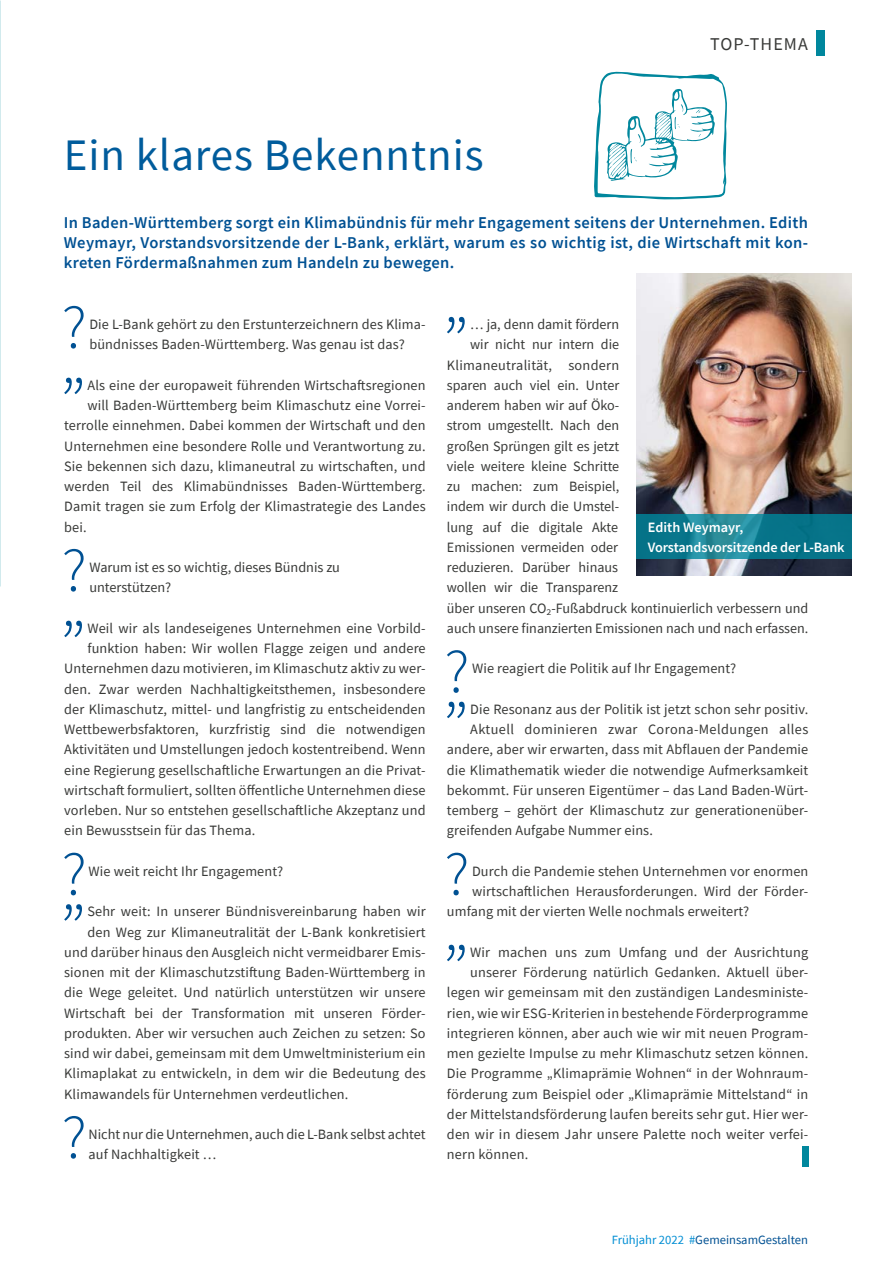
<style>
.page{position:relative;width:893px;height:1263px;background:#fff}
.page>*{position:absolute;margin:0;border:0;box-sizing:border-box;transform-origin:0 0}
.t1{font:200 80.1px "Source Sans Pro";color:#005193}
.t2{font:300 61.5px "Source Sans Pro";color:#005193}
.t3{font:45px "Source Sans Pro";letter-spacing:.02em;color:#005c9c}
.t4{font:18px "Source Sans Pro";letter-spacing:.06em;color:#383937}
.t5{font:600 16.5px/20.2px "Source Sans Pro";letter-spacing:.02em;color:#005193;text-align:justify}
.t6{font:14.25px/20.2px "Source Sans Pro";letter-spacing:.01em;color:#383937}
.t7{font:14.25px "Source Sans Pro";letter-spacing:.03em;color:#383937}
.t8{font:600 14.25px/20.2px "Source Sans Pro";letter-spacing:-.01em;color:#fff}
.t9{font:12.6px "Source Sans Pro";color:#005193}
.s1{color:#008ed4}
</style>
<div class="page">
<img style="left:636px;top:273px;width:215px;height:302px">
<svg style="left:594px;top:71px;width:133px;height:128px"></svg>
<div style="left:802px;top:1147px;width:6px;height:20px;background:#00879d"></div>
<svg style="left:636px;top:514px;width:215px;height:45px;background:#107c90"></svg>
<div style="left:816px;top:30px;width:9px;height:25px;background:#00879d"></div>
<h3 class="t3" style="left:64px;top:126px;width:421px">Ein klares Bekenntnis</h3>
<p class="t4" style="left:710px;top:32px;width:99px">TOP-THEMA</p>
<p class="t5" style="left:64px;top:212px;width:746px">In Baden-Württemberg sorgt ein Klimabündnis für mehr Engagement seitens der Unternehmen. Edith Weymayr, Vorstandsvorsitzende der L-Bank, erklärt, warum es so wichtig ist, die Wirtschaft mit kon&shy;kreten Fördermaßnahmen zum Handeln zu bewegen.</p>
<h2 class="t2" style="left:62px;top:290px;width:26px">?</h2>
<p class="t6" style="left:89px;top:314px;width:338px">Die L-Bank gehört zu den Erstunterzeichnern des Klima&shy;bündnisses Baden-Württemberg. Was genau ist das?</p>
<h1 class="t1" style="left:60px;top:309px;width:28px">„</h1>
<p class="t6" style="left:87px;top:375px;width:340px">Als eine der europaweit führenden Wirtschaftsregionen</p>
<p class="t6" style="left:87px;top:395px;width:340px">will Baden-Württemberg beim Klimaschutz eine Vorrei-</p>
<p class="t6" style="left:64px;top:415px;width:363px">terrolle einnehmen. Dabei kommen der Wirtschaft und den</p>
<p class="t6" style="left:64px;top:436px;width:363px">Unternehmen eine besondere Rolle und Verantwortung zu.</p>
<p class="t6" style="left:64px;top:456px;width:363px">Sie bekennen sich dazu, klimaneutral zu wirtschaften, und</p>
<p class="t6" style="left:64px;top:476px;width:363px">werden Teil des Klimabündnisses Baden-Württemberg.</p>
<p class="t6" style="left:64px;top:496px;width:363px">Damit tragen sie zum Erfolg der Klimastrategie des Landes</p>
<p class="t6" style="left:64px;top:517px;width:24px">bei.</p>
<h2 class="t2" style="left:62px;top:533px;width:26px">?</h2>
<p class="t6" style="left:89px;top:557px;width:252px">Warum ist es so wichtig, dieses Bündnis zu unterstützen?</p>
<h1 class="t1" style="left:60px;top:552px;width:28px">„</h1>
<p class="t6" style="left:87px;top:618px;width:340px">Weil wir als landeseigenes Unternehmen eine Vorbild-</p>
<p class="t6" style="left:87px;top:638px;width:340px">funktion haben: Wir wollen Flagge zeigen und andere</p>
<p class="t6" style="left:64px;top:658px;width:363px">Unternehmen dazu motivieren, im Klimaschutz aktiv zu wer-</p>
<p class="t6" style="left:64px;top:679px;width:363px">den. Zwar werden Nachhaltigkeitsthemen, insbesondere</p>
<p class="t6" style="left:64px;top:699px;width:363px">der Klimaschutz, mittel- und langfristig zu entscheidenden</p>
<p class="t6" style="left:64px;top:719px;width:363px">Wettbewerbsfaktoren, kurzfristig sind die notwendigen</p>
<p class="t6" style="left:64px;top:739px;width:363px">Aktivitäten und Umstellungen jedoch kostentreibend. Wenn</p>
<p class="t6" style="left:64px;top:760px;width:362px">eine Regierung gesellschaftliche Erwartungen an die Privat-</p>
<p class="t6" style="left:64px;top:780px;width:363px">wirtschaft formuliert, sollten öffentliche Unternehmen diese</p>
<p class="t6" style="left:64px;top:800px;width:363px">vorleben. Nur so entstehen gesellschaftliche Akzeptanz und</p>
<p class="t6" style="left:64px;top:820px;width:192px">ein Bewusstsein für das Thema.</p>
<h2 class="t2" style="left:62px;top:836px;width:26px">?</h2>
<p class="t6" style="left:89px;top:861px;width:196px">Wie weit reicht Ihr Engagement?</p>
<h1 class="t1" style="left:60px;top:836px;width:28px">„</h1>
<p class="t6" style="left:87px;top:901px;width:340px">Sehr weit: In unserer Bündnisvereinbarung haben wir</p>
<p class="t6" style="left:87px;top:922px;width:340px">den Weg zur Klimaneutralität der L-Bank konkretisiert</p>
<p class="t6" style="left:64px;top:942px;width:363px">und darüber hinaus den Ausgleich nicht vermeidbarer Emis-</p>
<p class="t6" style="left:64px;top:962px;width:363px">sionen mit der Klimaschutzstiftung Baden-Württemberg in</p>
<p class="t6" style="left:64px;top:982px;width:363px">die Wege geleitet. Und natürlich unterstützen wir unsere</p>
<p class="t6" style="left:64px;top:1003px;width:362px">Wirtschaft bei der Transformation mit unseren Förder-</p>
<p class="t6" style="left:64px;top:1023px;width:363px">produkten. Aber wir versuchen auch Zeichen zu setzen: So</p>
<p class="t6" style="left:64px;top:1043px;width:363px">sind wir dabei, gemeinsam mit dem Umweltministerium ein</p>
<p class="t6" style="left:64px;top:1063px;width:363px">Klimaplakat zu entwickeln, in dem wir die Bedeutung des</p>
<p class="t6" style="left:64px;top:1084px;width:286px">Klimawandels für Unternehmen verdeutlichen.</p>
<h2 class="t2" style="left:62px;top:1100px;width:26px">?</h2>
<p class="t6" style="left:89px;top:1124px;width:339px">Nicht nur die Unternehmen, auch die L-Bank selbst achtet auf Nachhaltigkeit …</p>
<h1 class="t1" style="left:442px;top:248px;width:28px">„</h1>
<p class="t6" style="left:470px;top:314px;width:151px">… ja, denn damit fördern</p>
<p class="t6" style="left:470px;top:334px;width:151px">wir nicht nur intern die</p>
<p class="t6" style="left:447px;top:355px;width:174px">Klimaneutralität, sondern</p>
<p class="t6" style="left:447px;top:375px;width:174px">sparen auch viel ein. Unter</p>
<p class="t6" style="left:447px;top:395px;width:174px">anderem haben wir auf Öko-</p>
<p class="t6" style="left:447px;top:415px;width:174px">strom umgestellt. Nach den</p>
<p class="t6" style="left:447px;top:436px;width:174px">großen Sprüngen gilt es jetzt</p>
<p class="t6" style="left:447px;top:456px;width:174px">viele weitere kleine Schritte</p>
<p class="t6" style="left:447px;top:476px;width:174px">zu machen: zum Beispiel,</p>
<p class="t6" style="left:447px;top:496px;width:174px">indem wir durch die Umstel-</p>
<p class="t6" style="left:447px;top:517px;width:173px">lung auf die digitale Akte</p>
<p class="t6" style="left:447px;top:537px;width:173px">Emissionen vermeiden oder</p>
<p class="t6" style="left:447px;top:557px;width:173px">reduzieren. Darüber hinaus</p>
<p class="t6" style="left:447px;top:577px;width:173px">wollen wir die Transparenz</p>
<p class="t6" style="left:447px;top:598px;width:363px">über unseren CO<sub>2</sub>-Fußabdruck kontinuierlich verbessern und</p>
<p class="t6" style="left:447px;top:618px;width:363px">auch unsere finanzierten Emissionen nach und nach erfassen.</p>
<h2 class="t2" style="left:445px;top:634px;width:26px">?</h2>
<p class="t8" style="left:648px;top:517px;width:198px">Edith Weymayr,<br>Vorstandsvorsitzende der L-Bank</p>
<p class="t6" style="left:472px;top:658px;width:266px">Wie reagiert die Politik auf Ihr Engagement?</p>
<h1 class="t1" style="left:442px;top:633px;width:28px">„</h1>
<p class="t6" style="left:470px;top:699px;width:340px">Die Resonanz aus der Politik ist jetzt schon sehr positiv.</p>
<p class="t7" style="left:470px;top:720px;width:340px">Aktuell dominieren zwar Corona-Meldungen alles</p>
<p class="t6" style="left:447px;top:739px;width:363px">andere, aber wir erwarten, dass mit Abflauen der Pandemie</p>
<p class="t6" style="left:447px;top:760px;width:363px">die Klimathematik wieder die notwendige Aufmerksamkeit</p>
<p class="t6" style="left:447px;top:780px;width:363px">bekommt. Für unseren Eigentümer – das Land Baden-Würt-</p>
<p class="t6" style="left:447px;top:800px;width:363px">temberg – gehört der Klimaschutz zur generationenüber-</p>
<p class="t6" style="left:447px;top:820px;width:207px">greifenden Aufgabe Nummer eins.</p>
<h2 class="t2" style="left:445px;top:836px;width:26px">?</h2>
<p class="t6" style="left:472px;top:861px;width:338px">Durch die Pandemie stehen Unternehmen vor enormen</p>
<p class="t6" style="left:472px;top:881px;width:338px">wirtschaftlichen Herausforderungen. Wird der Förder-</p>
<p class="t6" style="left:447px;top:901px;width:304px">umfang mit der vierten Welle nochmals erweitert?</p>
<h1 class="t1" style="left:442px;top:876px;width:28px">„</h1>
<p class="t6" style="left:470px;top:942px;width:340px">Wir machen uns zum Umfang und der Ausrichtung</p>
<p class="t6" style="left:470px;top:962px;width:339px">unserer Förderung natürlich Gedanken. Aktuell über-</p>
<p class="t6" style="left:447px;top:982px;width:363px">legen wir gemeinsam mit den zuständigen Landesministe-</p>
<p class="t6" style="left:447px;top:1003px;width:363px">rien, wie wir ESG-Kriterien in bestehende Förderprogramme</p>
<p class="t6" style="left:447px;top:1023px;width:363px">integrieren können, aber auch wie wir mit neuen Program-</p>
<p class="t6" style="left:447px;top:1043px;width:363px">men gezielte Impulse zu mehr Klimaschutz setzen können.</p>
<p class="t6" style="left:447px;top:1063px;width:363px">Die Programme „Klimaprämie Wohnen“ in der Wohnraum-</p>
<p class="t6" style="left:447px;top:1084px;width:363px">förderung zum Beispiel oder „Klimaprämie Mittelstand“ in</p>
<p class="t6" style="left:447px;top:1104px;width:363px">der Mittelstandsförderung laufen bereits sehr gut. Hier wer-</p>
<p class="t6" style="left:447px;top:1124px;width:363px">den wir in diesem Jahr unsere Palette noch weiter verfei-</p>
<p class="t6" style="left:447px;top:1144px;width:83px">nern können.</p>
<p class="t9" style="left:612px;top:1232px;width:198px"><span class="s1">Frühjahr 2022 #</span>GemeinsamGestalten</p>
</div>
